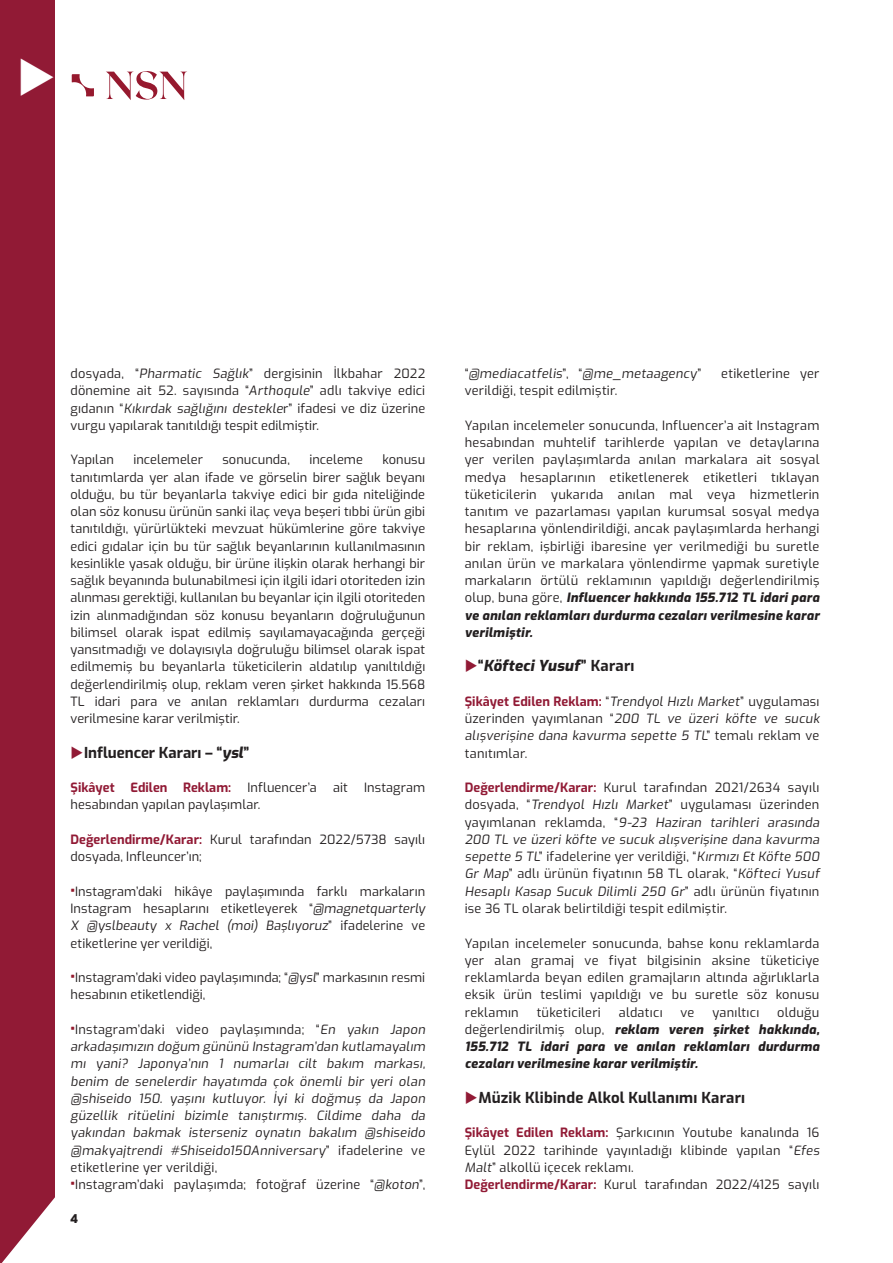
<style>
.page{position:relative;width:893px;height:1263px;background:#fff}
.page>*{position:absolute;margin:0;border:0;box-sizing:border-box;transform-origin:0 0}
.Body_copy{font:700 15px "Exo";letter-spacing:.01em;color:#231f20}
.Body_copy-2{font:italic 800 15px "Exo";letter-spacing:.01em;color:#231f20}
.Body_copy-3{font:12.75px/17.2px "Exo";letter-spacing:.02em;color:#231f20}
.Body_copy-4{font:italic 800 12.75px/17.2px "Exo";letter-spacing:.02em;color:#231f20;text-align:justify}
.Body_copy-5{font:700 12.75px "Exo";letter-spacing:.005em;color:#911a35}
.Body_copy-6{font:12.75px "Exo";color:#231f20}
.t1{font:700 12px "ITC Avant Garde Pro";color:#231f20}
.s1{color:#911a35}
.s2{font-weight:800;font-style:italic}
.s3{font-weight:700;color:#911a35}
.s4{font-weight:800;font-size:15px;color:#941a2d}
.s5{font-weight:700;font-style:normal}
.s6{font-weight:400;font-style:normal}
</style>
<div class="page">
<div style="left:0;top:0;width:55px;height:1263px;background:#911a35"></div>
<svg style="left:2px;top:1197px;width:53px;height:66px"></svg>
<svg style="left:106px;top:71px;width:81px;height:29px"></svg>
<svg style="left:72px;top:74px;width:22px;height:22px"></svg>
<p class="Body_copy-3" style="left:70px;top:364px;width:356px;text-align:justify">dosyada, “Pharmatic Sağlık” dergisinin İlkbahar 2022 dönemine ait 52. sayısında “Arthoqule” adlı takviye edici gıdanın “Kıkırdak sağlığını destekler” ifadesi ve diz üzerine vurgu yapılarak tanıtıldığı tespit edilmiştir.</p>
<p class="Body_copy-3" style="left:70px;top:450px;width:45px">Yapılan</p>
<p class="Body_copy-6" style="left:133px;top:450px;width:71px">incelemeler</p>
<p class="Body_copy-3" style="left:222px;top:450px;width:69px">sonucunda,</p>
<p class="Body_copy-3" style="left:309px;top:450px;width:55px">inceleme</p>
<p class="Body_copy-3" style="left:70px;top:450px;width:356px;text-align:justify;text-indent:312px">konusu tanıtımlarda yer alan ifade ve görselin birer sağlık beyanı olduğu, bu tür beyanlarla takviye edici bir gıda niteliğinde olan söz konusu ürünün sanki ilaç veya beşeri tıbbi ürün gibi tanıtıldığı, yürürlükteki mevzuat hükümlerine göre takviye edici gıdalar için bu tür sağlık beyanlarının kullanılmasının kesinlikle yasak olduğu, bir ürüne ilişkin olarak herhangi bir sağlık beyanında bulunabilmesi için ilgili idari otoriteden izin alınması gerektiği, kullanılan bu beyanlar için ilgili otoriteden izin alınmadığından söz konusu beyanların doğruluğunun bilimsel olarak ispat edilmiş sayılamayacağında gerçeği yansıtmadığı ve dolayısıyla doğruluğu bilimsel olarak ispat edilmemiş bu beyanlarla tüketicilerin aldatılıp yanıltıldığı değerlendirilmiş olup, reklam veren şirket hakkında 15.568<br>TL idari para ve anılan reklamları durdurma cezaları verilmesine karar verilmiştir.</p>
<p class="Body_copy" style="left:70px;top:741px;width:180px"><span class="s1">◆</span>Influencer Kararı – “<span class="s2">ysl</span>”</p>
<p class="Body_copy-5" style="left:70px;top:778px;width:162px">Şikâyet Edilen Reklam:</p>
<p class="Body_copy-3" style="left:247px;top:778px;width:71px">Influencer’a</p>
<p class="Body_copy-3" style="left:333px;top:778px;width:16px">ait</p>
<p class="Body_copy-3" style="left:364px;top:778px;width:62px">Instagram</p>
<p class="Body_copy-3" style="left:70px;top:795px;width:191px">hesabından yapılan paylaşımlar.</p>
<p class="Body_copy-3" style="left:70px;top:830px;width:356px"><span class="s3">Değerlendirme/Karar:</span> Kurul tarafından 2022/5738 sayılı dosyada, Infleuncer’ın;</p>
<p class="Body_copy-3" style="left:70px;top:882px;width:359px"><span class="s4">•</span>Instagram’daki hikâye paylaşımında farklı markaların Instagram hesaplarını etiketleyerek “@magnetquarterly X @yslbeauty x Rachel (moi) Başlıyoruz” i fa d e l e r i n e ve etiketlerine yer verildiği,</p>
<p class="Body_copy-3" style="left:70px;top:968px;width:356px"><span class="s4">•</span>Instagram’daki video paylaşımında; “@ysl” markasının resmi hesabının etiketlendiği,</p>
<p class="Body_copy-3" style="left:70px;top:1020px;width:359px"><span class="s4">•</span>Instagram’daki video paylaşımında; “En yakın Japon arkadaşımızın doğum gününü Instagram’dan kutlamayalım mı yani? Japonya’nın 1 numarlaı cilt bakım markası, benim de senelerdir hayatımda çok önemli bir yeri olan @shiseido 150. yaşını kutluyor. İyi ki doğmuş da Japon güzellik ritüelini bizimle tanıştırmış. Cildime daha da yakından bakmak isterseniz oynatın bakalım @shiseido @makyajtrendi #Shiseido150Anniversary” i fa d e l e r i n e v e etiketlerine yer verildiği,</p>
<p class="Body_copy-3" style="left:70px;top:1175px;width:356px"><span class="s4">•</span>Instagram’daki paylaşımda; fotoğraf üzerine “@koton”,</p>
<p class="t1" style="left:70px;top:1210px;width:9px">4</p>
<p class="Body_copy-3" style="left:465px;top:364px;width:238px">“@mediacatfelis”, “@me_metaagency”</p>
<p class="Body_copy-3" style="left:721px;top:364px;width:100px">etiketlerine yer</p>
<p class="Body_copy-3" style="left:465px;top:381px;width:154px">verildiği, tespit edilmiştir.</p>
<p class="Body_copy-3" style="left:465px;top:416px;width:356px;text-align:justify">Yapılan incelemeler sonucunda, Influencer’a ait Instagram hesabından muhtelif tarihlerde yapılan ve detaylarına yer verilen paylaşımlarda anılan markalara ait sosyal medya hesaplarının etiketlenerek etiketleri tıklayan tüketicilerin yukarıda anılan mal veya hizmetlerin tanıtım ve pazarlaması yapılan kurumsal sosyal medya hesaplarına yönlendirildiği, ancak paylaşımlarda herhangi bir reklam, işbirliği ibaresine yer verilmediği bu suretle anılan ürün ve markalara yönlendirme yapmak suretiyle markaların örtülü reklamının yapıldığı değerlendirilmiş olup, buna göre, <span class="s2">Influencer hakkında 155.712 TL idari para ve anılan reklamları durdurma cezaları verilmesine karar verilmiştir.</span></p>
<p class="Body_copy-2" style="left:465px;top:655px;width:171px"><span class="s1">◆</span><span class="s5">“</span>Köfteci Yusuf<span class="s5">” Kararı</span></p>
<p class="Body_copy-3" style="left:465px;top:692px;width:359px"><span class="s3">Şikâyet Edilen Reklam:</span> “Trendyol Hızlı Market” uygulaması üzerinden yayımlanan “200 TL ve üzeri köfte ve sucuk alışverişine dana kavurma sepette 5 TL” t e m a l ı r e k l a m v e tanıtımlar.</p>
<p class="Body_copy-3" style="left:465px;top:778px;width:359px"><span class="s3">Değerlendirme/Karar:</span> Kurul tarafından 2021/2634 sayılı dosyada, “Trendyol Hızlı Market” uygulaması üzerinden yay ı m la n a n re kla m d a , “ 9-23 Haziran tarihleri arasında 200 TL ve üzeri köfte ve sucuk alışverişine dana kavurma sepette 5 TL” ifadelerine yer verildiği, “Kırmızı Et Köfte 500<br>Gr Map” adlı ürünün fiyatının 58 TL olarak, “Köfteci Yusuf Hesaplı Kasap Sucuk Dilimli 250 Gr” a d l ı ü r ü n ü n f i ya t ı n ı n ise 36 TL olarak belirtildiği tespit edilmiştir.</p>
<p class="Body_copy-3" style="left:465px;top:933px;width:356px;text-align:justify">Yapılan incelemeler sonucunda, bahse konu reklamlarda yer alan gramaj ve fiyat bilgisinin aksine tüketiciye reklamlarda beyan edilen gramajların altında ağırlıklarla eksik ürün teslimi yapıldığı ve bu suretle söz konusu reklamın</p>
<p class="Body_copy-4" style="left:465px;top:1002px;width:356px;text-indent:312px"><span class="s6">olduğu değerlendirilmiş olup,</span> reklam veren şirket hakkında, 155.712 TL idari para ve anılan reklamları durdurma cezaları verilmesine karar verilmiştir.</p>
<p class="Body_copy" style="left:465px;top:1086px;width:282px"><span class="s1">◆</span>Müzik Klibinde Alkol Kullanımı Kararı</p>
<p class="Body_copy-3" style="left:465px;top:1123px;width:359px"><span class="s3">Şikâyet Edilen Reklam:</span> Şarkıcının Youtube kanalında 16<br>Eylül 2022 tarihinde yayınladığı klibinde yapılan “Efes<br>Malt” alkollü içecek reklamı.</p>
<p class="Body_copy-3" style="left:465px;top:1175px;width:356px"><span class="s3">Değerlendirme/Karar:</span> Kurul tarafından 2022/4125 sayılı</p>
<p class="Body_copy-3" style="left:537px;top:1002px;width:66px">tüketicileri</p>
<p class="Body_copy-3" style="left:619px;top:1002px;width:45px">aldatıcı</p>
<p class="Body_copy-3" style="left:680px;top:1002px;width:15px">ve</p>
<p class="Body_copy-3" style="left:712px;top:1002px;width:48px">yanıltıcı</p>
</div>
